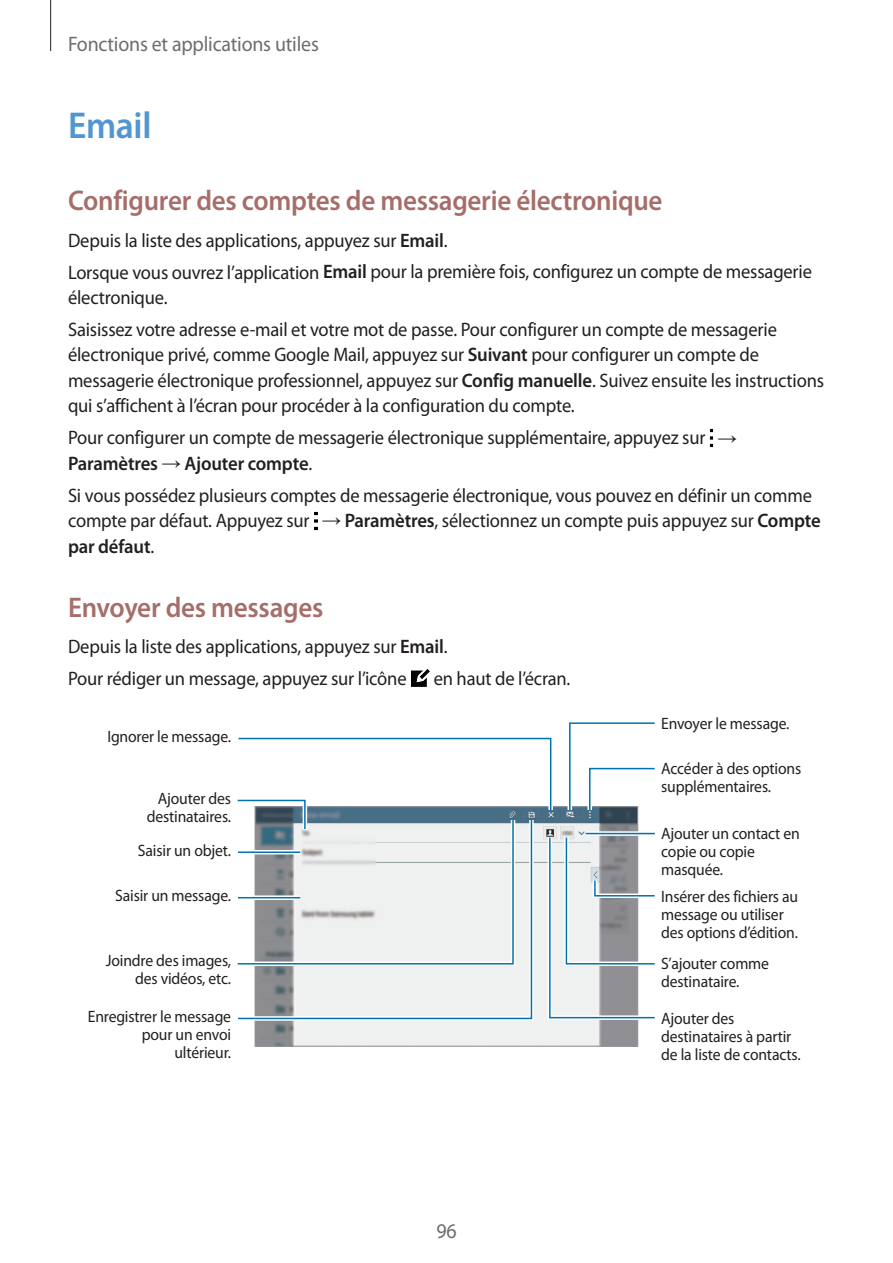
<style>
.page{position:relative;width:893px;height:1263px;background:#fff}
.page>*{position:absolute;margin:0;border:0;box-sizing:border-box;transform-origin:0 0}
.t1{font:600 37.5px "Myriad Pro";letter-spacing:-.01em;color:#5296d1;scale:.95 1}
.t2{font:600 28.5px "Myriad Pro";letter-spacing:-.01em;color:#a66e6a;scale:.95 1}
.t3{font:21px "Myriad Pro";letter-spacing:-.01em;color:#6c6d70;scale:.95 1}
.t4{font:19.5px/25.5px "Myriad Pro";letter-spacing:-.01em;color:#231f20;scale:.95 1}
.t5{font:16.5px/18px "Myriad Pro";letter-spacing:-.01em;color:#231f20;scale:.95 1}
.s1{font-weight:600}
.s2{font-family:"Arial"}
</style>
<div class="page">
<hr style="left:50px;top:0;width:1px;height:51px;background:#231f20">
<img style="left:709px;top:428px;width:5px;height:19px">
<img style="left:314px;top:511px;width:4px;height:19px">
<img style="left:411px;top:669px;width:19px;height:18px">
<svg style="left:254px;top:1022px;width:384px;height:25px"></svg>
<svg style="left:237px;top:722px;width:418px;height:300px"></svg>
<svg style="left:238px;top:895px;width:62px;height:5px"></svg>
<hr style="left:238px;top:897px;width:62px;height:1px;background:#0073ae">
<hr style="left:238px;top:850px;width:62px;height:4px;background:#fff">
<hr style="left:238px;top:851px;width:62px;height:2px;background:#0073ae">
<p class="t3" style="left:68px;top:31px;width:266px">Fonctions et applications utiles</p>
<h1 class="t1" style="left:68px;top:101px;width:89px">Email</h1>
<h2 class="t2" style="left:68px;top:183px;width:627px">Configurer des comptes de messagerie électronique</h2>
<p class="t4" style="left:68px;top:224px;width:785px;line-height:32px">Depuis la liste des applications, appuyez sur <span class="s1">Email</span>.<br>Lorsque vous ouvrez l’application <span class="s1">Email</span> pour la première fois, configurez un compte de messagerie</p>
<p class="t4" style="left:68px;top:281px;width:748px;line-height:32px">électronique.<br>Saisissez votre adresse e-mail et votre mot de passe. Pour configurer un compte de messagerie</p>
<p class="t4" style="left:68px;top:342px;width:797px">électronique privé, comme Google Mail, appuyez sur <span class="s1">Suivant</span> pour configurer un compte de messagerie électronique professionnel, appuyez sur <span class="s1">Config manuelle</span>. Suivez ensuite les instructions qui s’affichent à l’écran pour procéder à la configuration du compte.</p>
<p class="t4" style="left:68px;top:425px;width:706px">Pour configurer un compte de messagerie électronique supplémentaire, appuyez sur <span class="s2">→<br></span><span class="s1">Paramètres</span> <span class="s2">→</span> <span class="s1">Ajouter compte</span>.</p>
<p class="t4" style="left:68px;top:482px;width:794px">Si vous possédez plusieurs comptes de messagerie électronique, vous pouvez en définir un comme compte par défaut. Appuyez sur <span class="s2">→</span> <span class="s1">Paramètres</span>, sélectionnez un compte puis appuyez sur <span class="s1">Compte par défaut</span>.</p>
<h2 class="t2" style="left:68px;top:589px;width:270px">Envoyer des messages</h2>
<p class="t4" style="left:68px;top:630px;width:401px;line-height:32px">Depuis la liste des applications, appuyez sur <span class="s1">Email</span>.<br>Pour rédiger un message, appuyez sur l’icône</p>
<p class="t4" style="left:434px;top:665px;width:145px">en haut de l’écran.</p>
<p class="t5" style="left:108px;top:727px;width:132px">Ignorer le message.</p>
<p class="t5" style="left:147px;top:789px;width:90px;text-align:right">Ajouter des destinataires.</p>
<p class="t5" style="left:138px;top:841px;width:100px">Saisir un objet.</p>
<p class="t5" style="left:661px;top:714px;width:136px">Envoyer le message.</p>
<p class="t5" style="left:661px;top:759px;width:149px">Accéder à des options supplémentaires.</p>
<p class="t5" style="left:661px;top:824px;width:148px">Ajouter un contact en copie ou copie masquée.</p>
<p class="t5" style="left:115px;top:886px;width:123px">Saisir un message.</p>
<p class="t5" style="left:661px;top:887px;width:146px">Insérer des fichiers au message ou utiliser des options d’édition.</p>
<p class="t5" style="left:106px;top:951px;width:133px;text-align:right">Joindre des images, des vidéos, etc.</p>
<p class="t5" style="left:88px;top:1007px;width:152px;text-align:right">Enregistrer le message pour un envoi ultérieur.</p>
<p class="t3" style="left:436px;top:1218px;width:23px">96</p>
<p class="t5" style="left:661px;top:954px;width:115px">S’ajouter comme destinataire.</p>
<p class="t5" style="left:661px;top:1010px;width:148px">Ajouter des destinataires à partir de la liste de contacts.</p>
</div>
